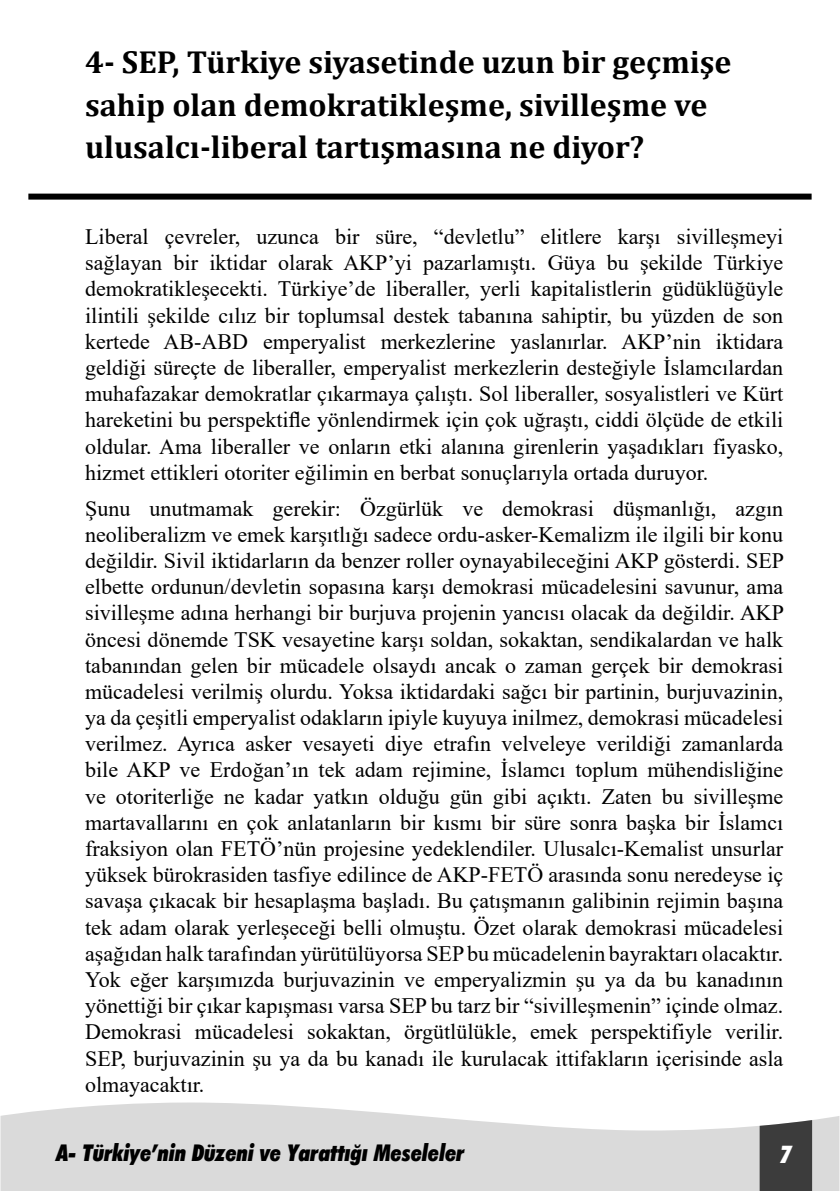
<style>
.page{position:relative;width:840px;height:1191px;background:#fff}
.page>*{position:absolute;margin:0;border:0;box-sizing:border-box;transform-origin:0 0}
.Soru{font:700 32px/42.6px "Cambria";color:#000}
.t1{font:italic 900 condensed 24px "Futura BT";color:#fff}
.t2{font:italic 900 condensed 23px "Futura BT";color:#000}
.Cevap{font:22px/26.2px "Times New Roman";color:#000;text-align:justify}
</style>
<div class="page">
<svg style="left:0;top:1102px;width:839px;height:89px;fill:#dadada"></svg>
<div style="left:759px;top:1120px;width:52px;height:71px;background:#3c3c3c"></div>
<div style="left:28px;top:194px;width:783px;height:6px;background:#000"></div>
<p class="Soru" style="left:85px;top:40px;width:647px">4- SEP, Türkiye siyasetinde uzun bir geçmişe sahip olan demokratikleşme, sivilleşme ve ulusalcı-liberal tartışmasına ne diyor?</p>
<p class="Cevap" style="left:85px;top:223px;width:699px">Liberal çevreler, uzunca bir süre, “devletlu” elitlere karşı sivilleşmeyi sağlayan bir iktidar olarak AKP’yi pazarlamıştı. Güya bu şekilde Türkiye demokratikleşecekti. Türkiye’de liberaller, yerli kapitalistlerin güdüklüğüyle ilintili şekilde cılız bir toplumsal destek tabanına sahiptir, bu yüzden de son kertede AB-ABD emperyalist merkezlerine yaslanırlar. AKP’nin iktidara geldiği süreçte de liberaller, emperyalist merkezlerin desteğiyle İslamcılardan muhafazakar demokratlar çıkarmaya çalıştı. Sol liberaller, sosyalistleri ve Kürt hareketini bu perspektifle yönlendirmek için çok uğraştı, ciddi ölçüde de etkili oldular. Ama liberaller ve onların etki alanına girenlerin yaşadıkları fiyasko, hizmet ettikleri otoriter eğilimin en berbat sonuçlarıyla ortada duruyor.</p>
<p class="Cevap" style="left:85px;top:494px;width:700px">Şunu unutmamak gerekir: Özgürlük ve demokrasi düşmanlığı, azgın neoliberalizm ve emek karşıtlığı sadece ordu-asker-Kemalizm ile ilgili bir konu değildir. Sivil iktidarların da benzer roller oynayabileceğini AKP gösterdi. SEP elbette ordunun/devletin sopasına karşı demokrasi mücadelesini savunur, ama sivilleşme adına herhangi bir burjuva projenin yancısı olacak da değildir. AKP öncesi dönemde TSK vesayetine karşı soldan, sokaktan, sendikalardan ve halk tabanından gelen bir mücadele olsaydı ancak o zaman gerçek bir demokrasi mücadelesi verilmiş olurdu. Yoksa iktidardaki sağcı bir partinin, burjuvazinin, ya da çeşitli emperyalist odakların ipiyle kuyuya inilmez, demokrasi mücadelesi verilmez. Ayrıca asker vesayeti diye etrafın velveleye verildiği zamanlarda bile AKP ve Erdoğan’ın tek adam rejimine, İslamcı toplum mühendisliğine ve otoriterliğe ne kadar yatkın olduğu gün gibi açıktı. Zaten bu sivilleşme martavallarını en çok anlatanların bir kısmı bir süre sonra başka bir İslamcı fraksiyon olan FETÖ’nün projesine yedeklendiler. Ulusalcı-Kemalist unsurlar yüksek bürokrasiden tasfiye edilince de AKP-FETÖ arasında sonu neredeyse iç savaşa çıkacak bir hesaplaşma başladı. Bu çatışmanın galibinin rejimin başına tek adam olarak yerleşeceği belli olmuştu. Özet olarak demokrasi mücadelesi aşağıdan halk tarafından yürütülüyorsa SEP bu mücadelenin bayraktarı olacaktır.<br>Yok eğer karşımızda burjuvazinin ve emperyalizmin şu ya da bu kanadının yönettiği bir çıkar kapışması varsa SEP bu tarz bir “sivilleşmenin” içinde olmaz.<br>Demokrasi mücadelesi sokaktan, örgütlülükle, emek perspektifiyle verilir.<br>SEP, burjuvazinin şu ya da bu kanadı ile kurulacak ittifakların içerisinde asla olmayacaktır.</p>
<p class="t2" style="left:57px;top:1138px;width:409px">A- Türkiye’nin Düzeni ve Yarattığı Meseleler</p>
<p class="t1" style="left:779px;top:1140px;width:13px">7</p>
</div>
